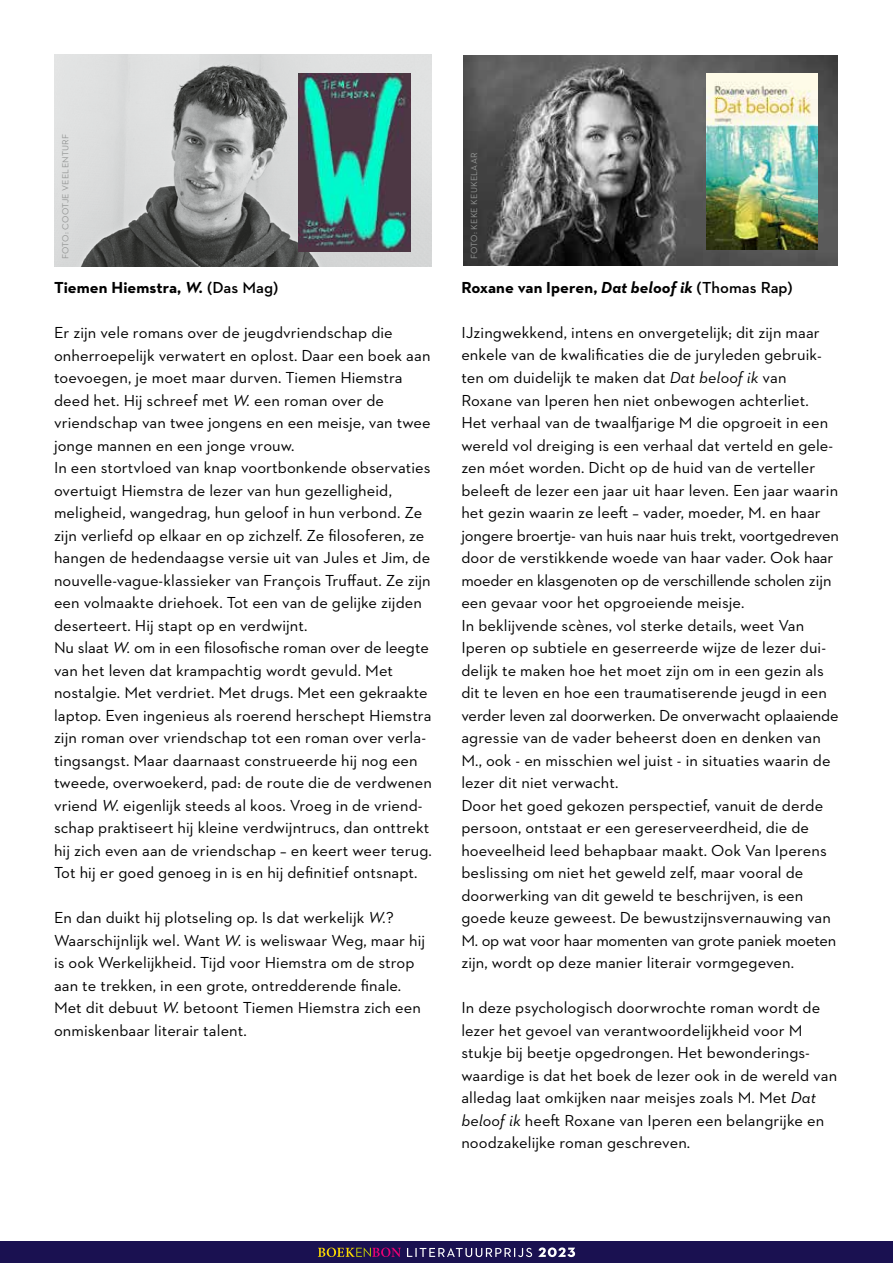
<style>
.page{position:relative;width:893px;height:1263px;background:#fff}
.page>*{position:absolute;margin:0;border:0;box-sizing:border-box;transform-origin:0 0}
.t1{font:16.2px/22.5px "Neutraface 2 Text";letter-spacing:.005em;color:#000}
.t2{font:700 16.2px "Neutraface 2 Text";letter-spacing:.005em;color:#000}
.t3{font:9px "Neutraface 2 Text";letter-spacing:.025em;color:#949695}
.s1{font-style:italic}
.s2{font-weight:600}
</style>
<div class="page">
<img style="left:54px;top:54px;width:378px;height:213px">
<img style="left:463px;top:55px;width:374px;height:211px">
<img style="left:299px;top:73px;width:111px;height:179px">
<img style="left:706px;top:73px;width:112px;height:176px">
<div style="left:0;top:1242px;width:893px;height:21px;background:#1a1151"></div>
<svg style="left:407px;top:1247px;width:168px;height:10px"></svg>
<svg style="left:318px;top:1247px;width:83px;height:10px"></svg>
<p class="t3" style="left:60px;top:259px;width:127px;rotate:-90deg">FOTO: COOTJE VEELENTURF</p>
<p class="t2" style="left:54px;top:277px;width:226px">Tiemen Hiemstra, <span class="s1">W.</span> <span class="s2">(Das Mag)</span></p>
<p class="t1" style="left:54px;top:321px;width:379px">Er zijn vele romans over de jeugdvriendschap die onherroepelijk verwatert en oplost. Daar een boek aan toevoegen, je moet maar durven. Tiemen Hiemstra deed het. Hij schreef met <span class="s1">W.</span> een roman over de vriendschap van twee jongens en een meisje, van twee jonge mannen en een jonge vrouw.<br>In een stortvloed van knap voortbonkende observaties overtuigt Hiemstra de lezer van hun gezelligheid, meligheid, wangedrag, hun geloof in hun verbond. Ze zijn verliefd op elkaar en op zichzelf. Ze filosoferen, ze hangen de hedendaagse versie uit van Jules et Jim, de nouvelle-vague-klassieker van François Truffaut. Ze zijn een volmaakte driehoek. Tot een van de gelijke zijden deserteert. Hij stapt op en verdwijnt.<br>Nu slaat <span class="s1">W.</span> om in een filosofische roman over de leegte van het leven dat krampachtig wordt gevuld. Met nostalgie. Met verdriet. Met drugs. Met een gekraakte laptop. Even ingenieus als roerend herschept Hiemstra zijn roman over vriendschap tot een roman over verla&shy;tingsangst. Maar daarnaast construeerde hij nog een tweede, overwoekerd, pad: de route die de verdwenen vriend <span class="s1">W.</span> eigenlijk steeds al koos. Vroeg in de vriend&shy;schap praktiseert hij kleine verdwijntrucs, dan onttrekt hij zich even aan de vriendschap – en keert weer terug.<br>Tot hij er goed genoeg in is en hij definitief ontsnapt.</p>
<p class="t1" style="left:54px;top:906px;width:373px">En dan duikt hij plotseling op. Is dat werkelijk <span class="s1">W.</span>?<br>Waarschijnlijk wel. Want <span class="s1">W.</span> is weliswaar Weg, maar hij is ook Werkelijkheid. Tijd voor Hiemstra om de strop aan te trekken, in een grote, ontredderende finale.<br>Met dit debuut <span class="s1">W.</span> betoont Tiemen Hiemstra zich een onmiskenbaar literair talent.</p>
<p class="t3" style="left:469px;top:259px;width:108px;rotate:-90deg">FOTO: KEKE KEUKELAAR</p>
<p class="t2" style="left:461px;top:277px;width:333px">Roxane van Iperen, <span class="s1">Dat beloof ik</span> <span class="s2">(Thomas Rap)</span></p>
<p class="t1" style="left:461px;top:321px;width:379px">IJzingwekkend, intens en onvergetelijk; dit zijn maar enkele van de kwalificaties die de juryleden gebruik&shy;ten om duidelijk te maken dat <span class="s1">Dat beloof ik</span> van Roxane van Iperen hen niet onbewogen achterliet.<br>Het verhaal van de twaalfjarige M die opgroeit in een wereld vol dreiging is een verhaal dat verteld en gele&shy;zen móet worden. Dicht op de huid van de verteller beleeft de lezer een jaar uit haar leven. Een jaar waarin het gezin waarin ze leeft – vader, moeder, M. en haar jongere broertje- van huis naar huis trekt, voortgedreven door de verstikkende woede van haar vader. Ook haar moeder en klasgenoten op de verschillende scholen zijn een gevaar voor het opgroeiende meisje.<br>In beklijvende scènes, vol sterke details, weet Van Iperen op subtiele en geserreerde wijze de lezer dui&shy;delijk te maken hoe het moet zijn om in een gezin als dit te leven en hoe een traumatiserende jeugd in een verder leven zal doorwerken. De onverwacht oplaaiende agressie van de vader beheerst doen en denken van M., ook - en misschien wel juist - in situaties waarin de lezer dit niet verwacht.<br>Door het goed gekozen perspectief, vanuit de derde persoon, ontstaat er een gereserveerdheid, die de hoeveelheid leed behapbaar maakt. Ook Van Iperens beslissing om niet het geweld zelf, maar vooral de doorwerking van dit geweld te beschrijven, is een goede keuze geweest. De bewustzijnsvernauwing van M. op wat voor haar momenten van grote paniek moeten zijn, wordt op deze manier literair vormgegeven.</p>
<p class="t1" style="left:461px;top:996px;width:377px">In deze psychologisch doorwrochte roman wordt de lezer het gevoel van verantwoordelijkheid voor M stukje bij beetje opgedrongen. Het bewonderings&shy;waardige is dat het boek de lezer ook in de wereld van alledag laat omkijken naar meisjes zoals M. Met <span class="s1">Dat beloof ik</span> heeft Roxane van Iperen een belangrijke en noodzakelijke roman geschreven.</p>
</div>
